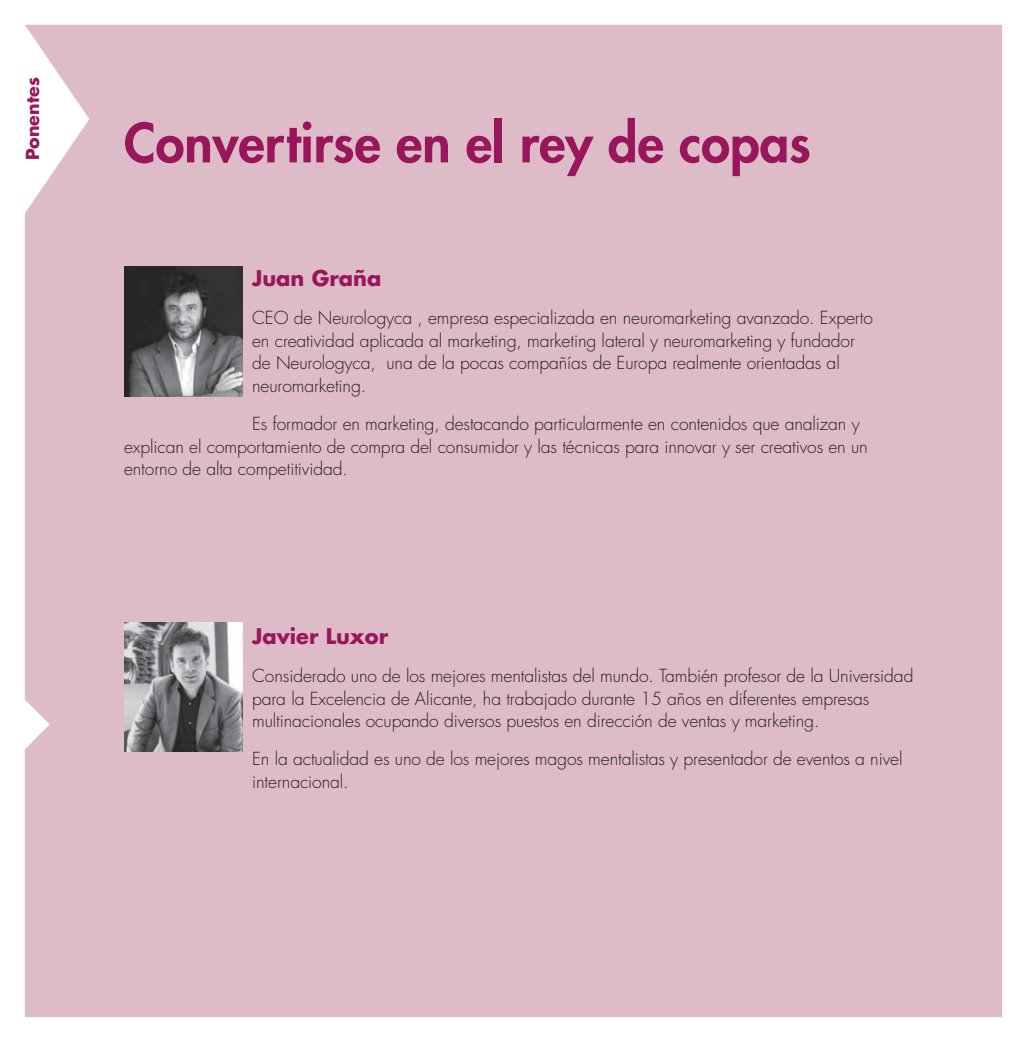
<style>
.page{position:relative;width:1027px;height:1042px;background:#fff}
.page>*{position:absolute;margin:0;border:0;box-sizing:border-box;transform-origin:0 0}
.t1{font:800 52.5px "Futura Std";color:#99165d}
.t2{font:700 21px "Futura Std";color:#99165d}
.t3{font:300 17.5px/22.8px "Futura Std";letter-spacing:-.005em;color:#231f20}
.t4{font:700 17.5px "Futura Std";color:#99165d}
</style>
<div class="page">
<div style="left:25px;top:25px;width:977px;height:992px;background:#debcc7"></div>
<img style="left:124px;top:266px;width:118px;height:130px">
<img style="left:124px;top:622px;width:118px;height:130px">
<p class="t4" style="left:21px;top:160px;width:84px;rotate:-90deg">Ponentes</p>
<h1 class="t1" style="left:124px;top:110px;width:688px">Convertirse en el rey de copas</h1>
<p class="t2" style="left:252px;top:264px;width:131px">Juan Graña</p>
<p class="t3" style="left:252px;top:307px;width:622px">CEO de Neurologyca , empresa especializada en neuromarketing avanzado. Experto en creatividad aplicada al marketing, marketing lateral y neuromarketing y fundador de Neurologyca, una de la pocas compañías de Europa realmente orientadas al neuromarketing.</p>
<p class="t3" style="left:124px;top:412px;width:745px;text-indent:128px">Es formador en marketing, destacando particularmente en contenidos que analizan y explican el comportamiento de compra del consumidor y las técnicas para innovar y ser creativos en un entorno de alta competitividad.</p>
<p class="t2" style="left:252px;top:622px;width:138px">Javier Luxor</p>
<p class="t3" style="left:252px;top:664px;width:663px">Considerado uno de los mejores mentalistas del mundo. También profesor de la Universidad para la Excelencia de Alicante, ha trabajado durante 15 años en diferentes empresas multinacionales ocupando diversos puestos en dirección de ventas y marketing.</p>
<p class="t3" style="left:252px;top:748px;width:652px">En la actualidad es uno de los mejores magos mentalistas y presentador de eventos a nivel internacional.</p>
</div>
